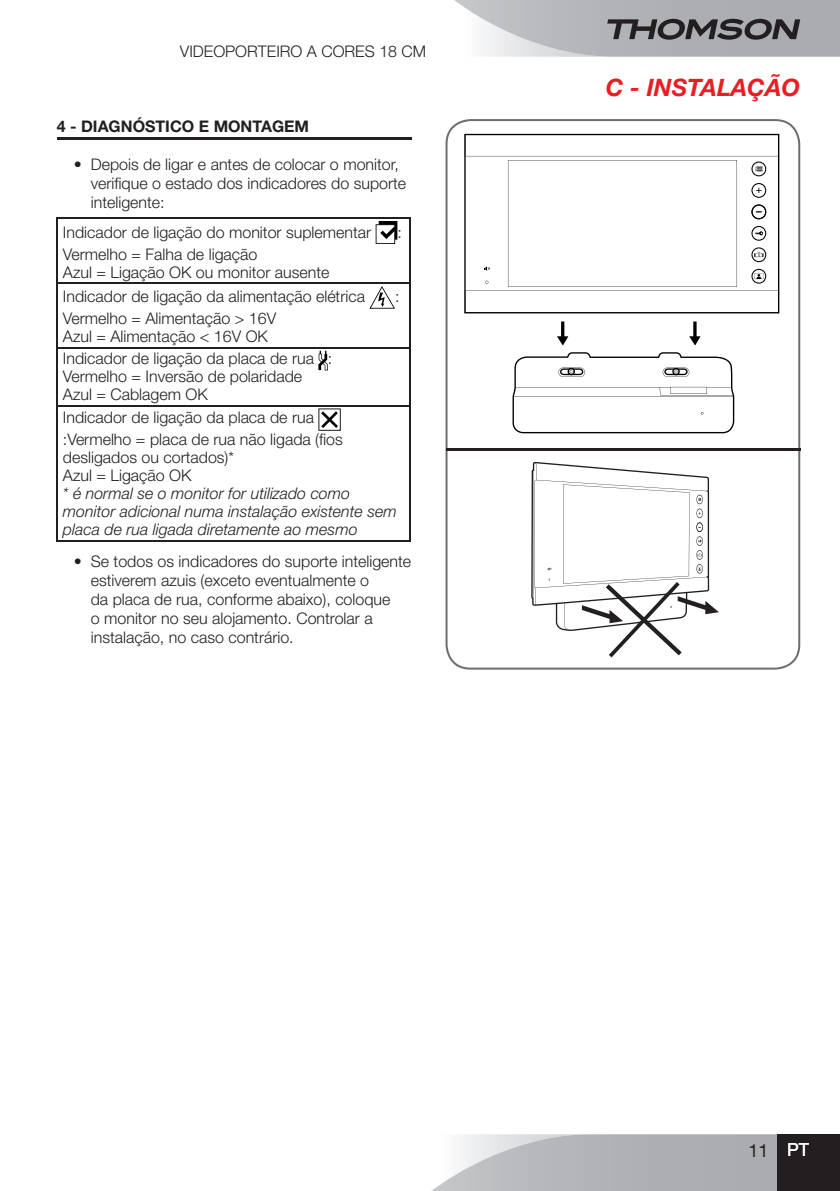
<style>
.page{position:relative;width:840px;height:1191px;background:#fff}
.page>*{position:absolute;margin:0;border:0;box-sizing:border-box;transform-origin:0 0}
.t1{font:italic 700 24px "Helvetica Neue";color:#e71e24}
.t2{font:18px "Helvetica Neue";color:#231f20}
.t3{font:300 16px/19.2px "Helvetica Neue";color:#231f20}
.t4{font:italic 300 16px/18px "Helvetica Neue";color:#231f20}
.t5{font:700 16px "Helvetica Neue";color:#231f20}
.s1{color:#fff}
</style>
<div class="page">
<svg style="left:432px;top:1134px;width:345px;height:57px;background:#bbbcbf"></svg>
<div style="left:777px;top:1134px;width:62px;height:57px;background:#231f20"></div>
<svg style="left:454px;top:0;width:385px;height:57px;background:#adaeb1"></svg>
<hr style="left:57px;top:137px;width:354px;height:2px;background:#231f20">
<hr style="left:57px;top:218px;width:353px;height:1px;background:#231f20">
<hr style="left:57px;top:219px;width:1px;height:64px;background:#231f20">
<hr style="left:409px;top:219px;width:1px;height:64px;background:#231f20">
<hr style="left:57px;top:283px;width:353px;height:1px;background:#231f20">
<hr style="left:57px;top:284px;width:1px;height:63px;background:#231f20">
<hr style="left:409px;top:284px;width:1px;height:63px;background:#231f20">
<hr style="left:57px;top:347px;width:353px;height:1px;background:#231f20">
<hr style="left:57px;top:348px;width:1px;height:57px;background:#231f20">
<hr style="left:409px;top:348px;width:1px;height:57px;background:#231f20">
<hr style="left:57px;top:405px;width:353px;height:1px;background:#231f20">
<hr style="left:57px;top:406px;width:1px;height:134px;background:#231f20">
<hr style="left:409px;top:406px;width:1px;height:134px;background:#231f20">
<hr style="left:57px;top:540px;width:353px;height:1px;background:#231f20">
<svg style="left:375px;top:221px;width:22px;height:23px"></svg>
<svg style="left:369px;top:286px;width:26px;height:23px"></svg>
<svg style="left:318px;top:351px;width:9px;height:19px"></svg>
<svg style="left:318px;top:408px;width:22px;height:23px"></svg>
<svg style="left:445px;top:119px;width:354px;height:550px"></svg>
<svg style="left:531px;top:462px;width:187px;height:195px"></svg>
<svg style="left:464px;top:134px;width:314px;height:179px"></svg>
<svg style="left:484px;top:266px;width:6px;height:5px"></svg>
<svg style="left:512px;top:352px;width:221px;height:90px"></svg>
<svg style="left:688px;top:321px;width:12px;height:24px"></svg>
<svg style="left:556px;top:321px;width:12px;height:24px"></svg>
<svg style="left:751px;top:247px;width:14px;height:15px"></svg>
<svg style="left:751px;top:204px;width:14px;height:15px"></svg>
<svg style="left:751px;top:183px;width:14px;height:15px"></svg>
<svg style="left:751px;top:269px;width:14px;height:15px"></svg>
<svg style="left:751px;top:161px;width:14px;height:15px"></svg>
<svg style="left:751px;top:226px;width:14px;height:15px"></svg>
<hr style="left:446px;top:448px;width:353px;height:2px;background:#231f20">
<p class="t3" style="left:180px;top:41px;width:248px">Videoporteiro a cores 18 cm</p>
<p class="t5" style="left:57px;top:116px;width:254px">4 - DIAGNóSTICO E MONTAGEM</p>
<p class="t3" style="left:91px;top:154px;width:317px;text-indent:-17px">• Depois de ligar e antes de colocar o monitor, verifique o estado dos indicadores do suporte inteligente:</p>
<p class="t3" style="left:63px;top:222px;width:309px">Indicador de ligação do monitor suplementar</p>
<p class="t3" style="left:397px;top:222px;width:6px">:</p>
<p class="t3" style="left:63px;top:244px;width:268px;line-height:18px">Vermelho = Falha de ligação<br>Azul = Ligação OK ou monitor ausente</p>
<p class="t3" style="left:63px;top:287px;width:303px">Indicador de ligação da alimentação elétrica</p>
<p class="t3" style="left:395px;top:287px;width:6px">:</p>
<p class="t3" style="left:63px;top:309px;width:215px;line-height:18px">Vermelho = Alimentação &gt; 16V<br>Azul = Alimentação &lt; 16V OK</p>
<p class="t3" style="left:63px;top:349px;width:270px;line-height:18px">Indicador de ligação da placa de rua :<br>Vermelho = Inversão de polaridade<br>Azul = Cablagem OK</p>
<p class="t3" style="left:63px;top:406px;width:281px;line-height:22px">Indicador de ligação da placa de rua<br>: Vermelho = placa de rua não ligada (fios</p>
<p class="t3" style="left:63px;top:448px;width:173px;line-height:18px">desligados ou cortados)*<br>Azul = Ligação OK</p>
<p class="t4" style="left:63px;top:484px;width:335px">* é normal se o monitor for utilizado como monitor adicional numa instalação existente sem placa de rua ligada diretamente ao mesmo</p>
<p class="t3" style="left:91px;top:551px;width:322px;text-indent:-17px">• Se todos os indicadores do suporte inteligente estiverem azuis (exceto eventualmente o<br>da placa de rua, conforme abaixo), coloque<br>o monitor no seu alojamento. Controlar a instalação, no caso contrário.</p>
<h1 class="t1" style="left:605px;top:73px;width:196px">C - INstAlAção</h1>
<p class="t2" style="left:748px;top:1139px;width:62px">11 <span class="s1">PT</span></p>
</div>
